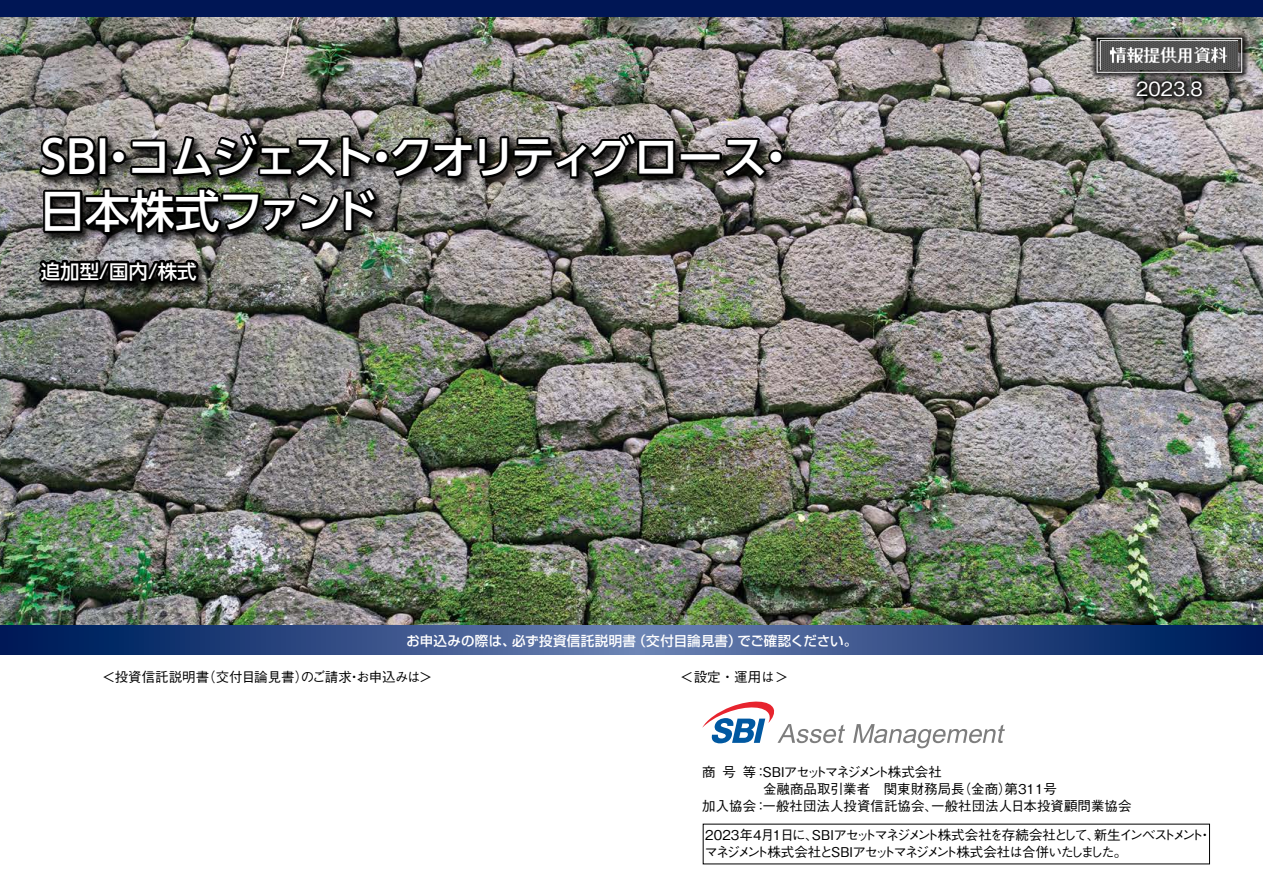
<style>
.page{position:relative;width:1263px;height:893px;background:#fff}
.page>*{position:absolute;margin:0;border:0;box-sizing:border-box;transform-origin:0 0}
.t1{font:500 45px/54px "UD Shin Go Pro";letter-spacing:-.1em;color:#fff}
.t2{font:500 19.5px "UD Shin Go Pro";color:#fff}
.t3{font:500 19.5px "Gothic BBB Pro";color:#fff}
.t4{font:500 13.5px "Gothic BBB Pro";color:#000}
.t5{font:500 13.5px/17px "Gothic BBB Pro";letter-spacing:-.11em;color:#000}
.t6{font:500 13.5px "Shin Go Pro";letter-spacing:.015em;color:#fff}
.t7{font:500 13.5px "Gothic BBB Pro";letter-spacing:-.18em;color:#000}
</style>
<div class="page">
<img style="left:0;top:17px;width:1263px;height:608px">
<svg style="left:702px;top:701px;width:143px;height:42px"></svg>
<svg style="left:853px;top:724px;width:152px;height:24px"></svg>
<img style="left:35px;top:129px;width:766px;height:172px">
<div style="left:374px;top:150px;width:15px;height:15px;border:4px solid #000;border-radius:50%"></div>
<svg style="left:386px;top:128px;width:292px;height:55px;background:#42403e"></svg>
<div style="left:679px;top:152px;width:43px;height:10px;border:4px solid #000"></div>
<svg style="left:718px;top:136px;width:53px;height:46px;background:#3c3938"></svg>
<div style="left:768px;top:150px;width:15px;height:15px;border:4px solid #000;border-radius:50%"></div>
<svg style="left:35px;top:129px;width:345px;height:158px;background:#494945"></svg>
<div style="left:0;top:0;width:1263px;height:17px;background:#001655"></div>
<svg style="left:0;top:625px;width:1263px;height:30px;background:#2f4b83"></svg>
<img style="left:1088px;top:29px;width:163px;height:53px">
<img style="left:1093px;top:34px;width:153px;height:43px">
<div style="left:1097px;top:38px;width:145px;height:35px;border:1px solid #fff"></div>
<img style="left:1128px;top:72px;width:83px;height:33px">
<img style="left:1132px;top:75px;width:75px;height:28px">
<img style="left:1100px;top:40px;width:137px;height:30px">
<h1 class="t1" style="left:31px;top:129px;width:769px">ＳＢＩ・コムジェスト・クオリティグロース・日本株式ファンド</h1>
<h2 class="t2" style="left:41px;top:255px;width:157px">追加型/国内/株式</h2>
<p class="t6" style="left:406px;top:629px;width:452px">お申込みの際は、必ず投資信託説明書（交付目論見書）でご確認ください。</p>
<p class="t4" style="left:102px;top:666px;width:332px">＜投資信託説明書（交付目論見書）のご請求・お申込みは＞</p>
<p class="t4" style="left:680px;top:666px;width:109px">＜設定・運用は＞</p>
<h2 class="t3" style="left:1136px;top:73px;width:68px">2023.8</h2>
<p class="t7" style="left:702px;top:761px;width:241px">商号等：ＳＢＩアセットマネジメント株式会社</p>
<p class="t4" style="left:763px;top:778px;width:296px">金融商品取引業者　関東財務局長（金商）第311号</p>
<p class="t4" style="left:702px;top:795px;width:431px">加入協会：一般社団法人投資信託協会、一般社団法人日本投資顧問業協会</p>
<p class="t5" style="left:704px;top:825px;width:509px">2023年4月1日に、SBIアセットマネジメント株式会社を存続会社として、新生インベストメント・マネジメント株式会社とSBIアセットマネジメント株式会社は合併いたしました。</p>
</div>
